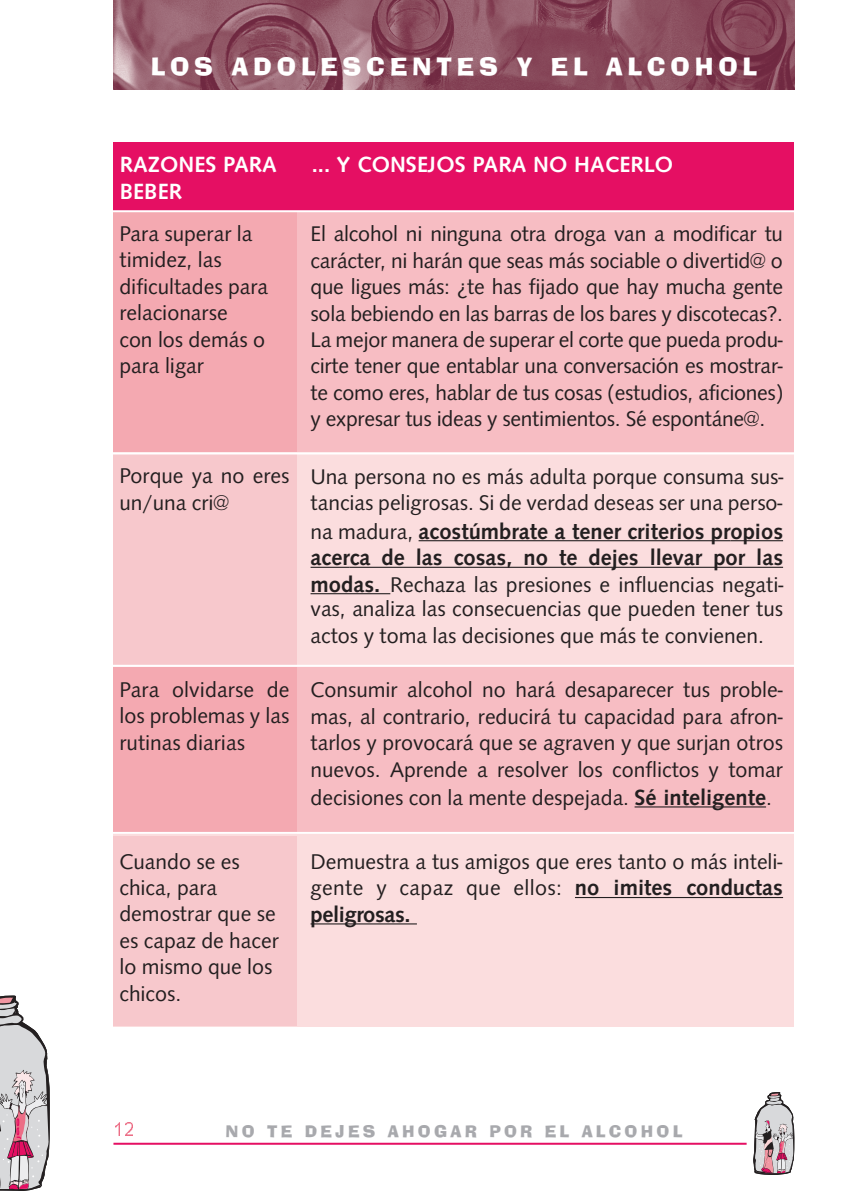
<style>
.page{position:relative;width:851px;height:1191px;background:#fff}
.page>*{position:absolute;margin:0;border:0;box-sizing:border-box;transform-origin:0 0}
.t1{font:24px "Ad Lib BT";letter-spacing:.205em;color:#fff}
.t2{font:22px/26.4px "Syntax";color:#231f20;text-align:justify}
.t3{font:700 22px "Syntax";color:#fff}
.t4{font:16px "Ad Lib BT";letter-spacing:.205em;color:#a8a9ad}
.s1{font-weight:700}
</style>
<div class="page">
<img style="left:113px;top:0;width:681px;height:89px">
<svg style="left:746px;top:1092px;width:49px;height:83px"></svg>
<svg style="left:0;top:995px;width:50px;height:196px;background:#c9bec3"></svg>
<hr style="left:113px;top:1142px;width:633px;height:2px;background:#e50f63">
<div style="left:113px;top:180px;width:681px;height:709px;background:#f7bdc3"></div>
<div style="left:113px;top:180px;width:184px;height:274px;background:#f4a9b1"></div>
<div style="left:113px;top:653px;width:184px;height:238px;background:#f4a9b1"></div>
<div style="left:113px;top:142px;width:681px;height:70px;background:#e50f63"></div>
<hr style="left:107px;top:210px;width:716px;height:2px;background:#fff">
<div style="left:113px;top:452px;width:681px;height:214px;background:#fbddde"></div>
<div style="left:113px;top:454px;width:184px;height:212px;background:#f7c8cc"></div>
<div style="left:113px;top:834px;width:681px;height:193px;background:#fbddde"></div>
<div style="left:113px;top:836px;width:184px;height:189px;background:#f7c8cc"></div>
<hr style="left:107px;top:452px;width:716px;height:2px;background:#fff">
<hr style="left:418px;top:540px;width:312px;height:1px;background:#231f20">
<hr style="left:730px;top:540px;width:53px;height:1px;background:#231f20">
<hr style="left:310px;top:567px;width:39px;height:1px;background:#231f20">
<hr style="left:349px;top:567px;width:434px;height:1px;background:#231f20">
<hr style="left:310px;top:593px;width:80px;height:1px;background:#231f20">
<hr style="left:634px;top:806px;width:132px;height:1px;background:#231f20">
<hr style="left:575px;top:897px;width:208px;height:1px;background:#231f20">
<hr style="left:310px;top:923px;width:107px;height:1px;background:#231f20">
<hr style="left:107px;top:832px;width:716px;height:2px;background:#fff">
<hr style="left:107px;top:665px;width:716px;height:2px;background:#fff">
<p class="t1" style="left:151px;top:57px;width:607px">LOS ADOLESCENTES Y EL ALCOHOL</p>
<p class="t3" style="left:120px;top:156px;width:159px">RAZONES PARA</p>
<p class="t3" style="left:312px;top:155px;width:363px">... Y CONSEJOS PARA NO HACERLO</p>
<p class="t3" style="left:120px;top:182px;width:64px">BEBER</p>
<p class="t2" style="left:119px;top:222px;width:150px;text-align:left">Para superar la timidez, las dificultades para relacionarse<br>con los demás o para ligar</p>
<p class="t2" style="left:310px;top:223px;width:474px">El alcohol ni ninguna otra droga van a modificar tu carácter, ni harán que seas más sociable o divertid@ o que ligues más: ¿te has fijado que hay mucha gente sola bebiendo en las barras de los bares y discotecas?.<br>La mejor manera de superar el corte que pueda produ&shy;cirte tener que entablar una conversación es mostrar&shy;te como eres, hablar de tus cosas (estudios, aficiones) y expresar tus ideas y sentimientos. Sé espontáne@.</p>
<p class="t2" style="left:119px;top:465px;width:171px">Porque ya no eres un/una cri@</p>
<p class="t2" style="left:310px;top:465px;width:474px">Una persona no es más adulta porque consuma sus&shy;tancias peligrosas. Si de verdad deseas ser una perso&shy;na madura, <span class="s1">acostúmbrate a tener criterios propios acerca de las cosas, no te dejes llevar por las modas.</span> Rechaza las presiones e influencias negati&shy;vas, analiza las consecuencias que pueden tener tus actos y toma las decisiones que más te convienen.</p>
<p class="t2" style="left:119px;top:678px;width:171px">Para olvidarse de los problemas y las rutinas diarias</p>
<p class="t2" style="left:310px;top:678px;width:474px">Consumir alcohol no hará desaparecer tus proble&shy;mas, al contrario, reducirá tu capacidad para afron&shy;tarlos y provocará que se agraven y que surjan otros nuevos. Aprende a resolver los conflictos y tomar decisiones con la mente despejada. <span class="s1">Sé inteligente</span>.</p>
<p class="t2" style="left:119px;top:850px;width:161px;text-align:left">Cuando se es chica, para demostrar que se es capaz de hacer lo mismo que los chicos.</p>
<p class="t2" style="left:310px;top:850px;width:474px">Demuestra a tus amigos que eres tanto o más inteli&shy;gente y capaz que ellos: <span class="s1">no imites conductas peligrosas.</span></p>
<p class="t4" style="left:225px;top:1125px;width:458px">NO TE DEJES AHOGAR POR EL ALCOHOL</p>
</div>
